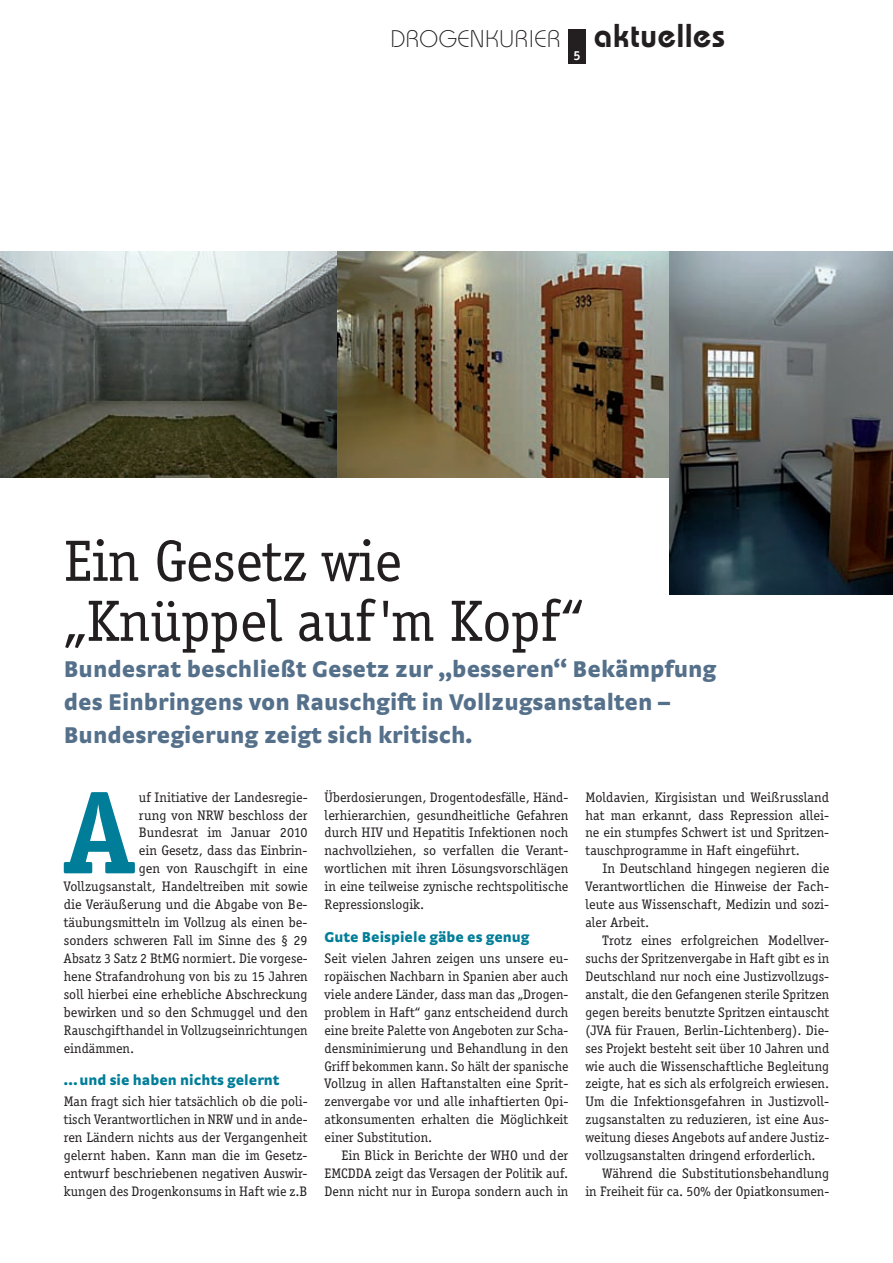
<style>
.page{position:relative;width:893px;height:1263px;background:#fff}
.page>*{position:absolute;margin:0;border:0;box-sizing:border-box;transform-origin:0 0}
.t1{font:700 121.8px "Officina Serif";color:#007d98}
.t2{font:60px/60px "Officina Serif";color:#231f20}
.t3{font:600 33px "Bauhaus";letter-spacing:.025em;color:#231f20}
.t4{font:900 24px/33px "Strada";color:#55708a}
.t5{font:300 24px "Bauhaus";color:#231f20}
.t6{font:900 15px "Strada";color:#007d98}
.t7{font:14.25px/17.9px "Officina Serif";letter-spacing:.005em;color:#231f20;text-align:justify}
.t8{font:700 13.5px "Officina Serif";color:#fff}
</style>
<div class="page">
<div style="left:568px;top:30px;width:17px;height:34px;background:#231f20"></div>
<img style="left:0;top:252px;width:337px;height:225px">
<img style="left:337px;top:252px;width:332px;height:225px">
<img style="left:669px;top:252px;width:224px;height:342px">
<h3 class="t5" style="left:391px;top:24px;width:122px">DROGENKURIER</h3>
<h3 class="t3" style="left:594px;top:15px;width:133px">aktuelles</h3>
<p class="t8" style="left:573px;top:47px;width:9px">5</p>
<h2 class="t2" style="left:64px;top:532px;width:521px">Ein Gesetz wie „Knüppel auf'm Kopf“</h2>
<h3 class="t4" style="left:64px;top:651px;width:654px">Bundesrat beschließt Gesetz zur „besseren“ Bekämpfung des Einbringens von Rauschgift in Vollzugsanstalten –<br>Bundesregierung zeigt sich kritisch.</h3>
<h1 class="t1" style="left:65px;top:760px;width:69px">A</h1>
<p class="t7" style="left:139px;top:788px;width:170px">uf Initiative der Landesregie-</p>
<p class="t7" style="left:139px;top:806px;width:170px">rung von NRW beschloss der</p>
<p class="t7" style="left:139px;top:824px;width:170px">Bundesrat im Januar 2010</p>
<p class="t7" style="left:139px;top:842px;width:170px">ein Gesetz, dass das Einbrin-</p>
<p class="t7" style="left:139px;top:860px;width:170px">gen von Rauschgift in eine</p>
<p class="t7" style="left:64px;top:878px;width:245px">Vollzugsanstalt, Handeltreiben mit sowie</p>
<p class="t7" style="left:64px;top:896px;width:245px">die Veräußerung und die Abgabe von Be-</p>
<p class="t7" style="left:64px;top:914px;width:245px">täubungsmitteln im Vollzug als einen be-</p>
<p class="t7" style="left:64px;top:931px;width:245px">sonders schweren Fall im Sinne des § 29</p>
<p class="t7" style="left:64px;top:949px;width:245px">Absatz 3 Satz 2 BtMG normiert. Die vorgese-</p>
<p class="t7" style="left:64px;top:967px;width:245px">hene Strafandrohung von bis zu 15 Jahren</p>
<p class="t7" style="left:64px;top:985px;width:245px">soll hierbei eine erhebliche Abschreckung</p>
<p class="t7" style="left:64px;top:1003px;width:245px">bewirken und so den Schmuggel und den</p>
<p class="t7" style="left:64px;top:1021px;width:245px">Rauschgifthandel in Vollzugseinrichtungen</p>
<p class="t7" style="left:64px;top:1039px;width:72px">eindämmen.</p>
<p class="t6" style="left:64px;top:1071px;width:217px">…und sie haben nichts gelernt</p>
<p class="t7" style="left:64px;top:1093px;width:245px">Man fragt sich hier tatsächlich ob die poli&shy;tisch Verantwortlichen in NRW und in ande&shy;ren Ländern nichts aus der Vergangenheit gelernt haben. Kann man die im Gesetz&shy;entwurf beschriebenen negativen Auswir&shy;kungen des Drogenkonsums in Haft wie z.B</p>
<p class="t7" style="left:325px;top:788px;width:245px">Überdosierungen, Drogentodesfälle, Händ&shy;lerhierarchien, gesundheitliche Gefahren durch HIV und Hepatitis Infektionen noch nachvollziehen, so verfallen die Verant&shy;wortlichen mit ihren Lösungsvorschlägen in eine teilweise zynische rechtspolitische Repressionslogik.</p>
<p class="t6" style="left:325px;top:928px;width:206px">Gute Beispiele gäbe es genug</p>
<p class="t7" style="left:325px;top:949px;width:245px">Seit vielen Jahren zeigen uns unsere eu&shy;ropäischen Nachbarn in Spanien aber auch viele andere Länder, dass man das „Drogen&shy;problem in Haft“ ganz entscheidend durch eine breite Palette von Angeboten zur Scha&shy;densminimierung und Behandlung in den Griff bekommen kann. So hält der spanische Vollzug in allen Haftanstalten eine Sprit&shy;zenvergabe vor und alle inhaftierten Opi&shy;atkonsumenten erhalten die Möglichkeit einer Substitution.</p>
<p class="t7" style="left:325px;top:1146px;width:245px;text-indent:17px">Ein Blick in Berichte der WHO und der EMCDDA zeigt das Versagen der Politik auf.<br>Denn nicht nur in Europa sondern auch in</p>
<p class="t7" style="left:585px;top:788px;width:245px">Moldavien, Kirgisistan und Weißrussland hat man erkannt, dass Repression allei&shy;ne ein stumpfes Schwert ist und Spritzen&shy;tauschprogramme in Haft eingeführt.</p>
<p class="t7" style="left:585px;top:860px;width:245px;text-indent:17px">In Deutschland hingegen negieren die Verantwortlichen die Hinweise der Fach&shy;leute aus Wissenschaft, Medizin und sozi&shy;aler Arbeit.</p>
<p class="t7" style="left:602px;top:931px;width:228px">Trotz eines erfolgreichen Modellver-</p>
<p class="t7" style="left:585px;top:949px;width:245px">suchs der Spritzenvergabe in Haft gibt es in</p>
<p class="t7" style="left:585px;top:967px;width:245px">Deutschland nur noch eine Justizvollzugs-</p>
<p class="t7" style="left:585px;top:985px;width:245px">anstalt, die den Gefangenen sterile Spritzen</p>
<p class="t7" style="left:585px;top:1003px;width:245px">gegen bereits benutzte Spritzen eintauscht</p>
<p class="t7" style="left:585px;top:1021px;width:245px">(JVA für Frauen, Berlin-Lichtenberg). Die-</p>
<p class="t7" style="left:585px;top:1039px;width:245px">ses Projekt besteht seit über 10 Jahren und</p>
<p class="t7" style="left:585px;top:1057px;width:245px">wie auch die Wissenschaftliche Begleitung</p>
<p class="t7" style="left:585px;top:1075px;width:245px">zeigte, hat es sich als erfolgreich erwiesen.</p>
<p class="t7" style="left:585px;top:1093px;width:245px">Um die Infektionsgefahren in Justizvoll-</p>
<p class="t7" style="left:585px;top:1111px;width:245px">zugsanstalten zu reduzieren, ist eine Aus-</p>
<p class="t7" style="left:585px;top:1129px;width:245px">weitung dieses Angebots auf andere Justiz-</p>
<p class="t7" style="left:585px;top:1147px;width:232px">vollzugsanstalten dringend erforderlich.</p>
<p class="t7" style="left:602px;top:1164px;width:228px">Während die Substitutionsbehandlung</p>
<p class="t7" style="left:585px;top:1182px;width:245px">in Freiheit für ca. 50% der Opiatkonsumen-</p>
</div>
